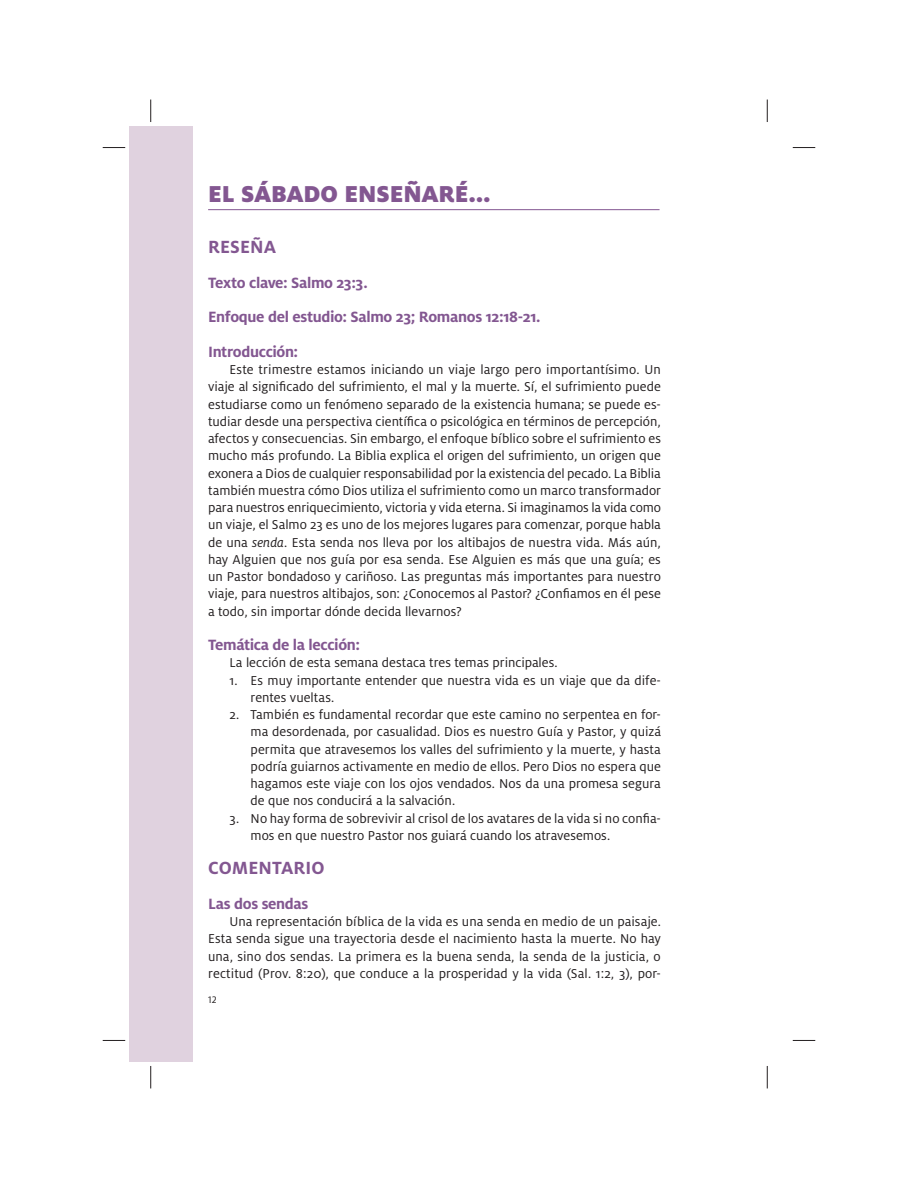
<style>
.page{position:relative;width:918px;height:1188px;background:#fff}
.page>*{position:absolute;margin:0;border:0;box-sizing:border-box;transform-origin:0 0}
.t1{font:900 25.5px "Milo Pro";color:#835791}
.t2{font:700 19.5px "Milo Pro";letter-spacing:.005em;color:#835791}
.t3{font:700 16.5px/34.5px "Milo Pro";letter-spacing:-.02em;color:#835791}
.t4{font:14.25px/17.2px "Milo Pro";color:#231f20;text-align:justify}
.t5{font:10.5px "Milo Pro";color:#231f20}
.s1{font-style:italic}
</style>
<div class="page">
<div style="left:129px;top:126px;width:64px;height:936px;background:#e0d2df"></div>
<hr style="left:208px;top:209px;width:452px;height:1px;background:#835791">
<svg style="left:103px;top:147px;width:22px;height:1px"></svg>
<svg style="left:793px;top:147px;width:22px;height:1px"></svg>
<svg style="left:103px;top:1040px;width:22px;height:1px"></svg>
<svg style="left:793px;top:1040px;width:22px;height:1px"></svg>
<svg style="left:150px;top:100px;width:1px;height:22px"></svg>
<svg style="left:150px;top:1066px;width:1px;height:22px"></svg>
<svg style="left:767px;top:100px;width:1px;height:22px"></svg>
<svg style="left:767px;top:1066px;width:1px;height:22px"></svg>
<h1 class="t1" style="left:208px;top:178px;width:284px">EL SÁBADO ENSEÑARÉ...</h1>
<h2 class="t2" style="left:208px;top:239px;width:70px">RESEÑA</h2>
<p class="t3" style="left:208px;top:266px;width:334px">Texto clave: Salmo 23:3.<br>Enfoque del estudio: Salmo 23; Romanos 12:18-21.<br>Introducción:</p>
<p class="t4" style="left:208px;top:362px;width:454px;text-indent:21px">Este trimestre estamos iniciando un viaje largo pero importantísimo. Un viaje al significado del sufrimiento, el mal y la muerte. Sí, el sufrimiento puede estudiarse como un fenómeno separado de la existencia humana; se puede es&shy;tudiar desde una perspectiva científica o psicológica en términos de percepción, afectos y consecuencias. Sin embargo, el enfoque bíblico sobre el sufrimiento es mucho más profundo. La Biblia explica el origen del sufrimiento, un origen que exonera a Dios de cualquier responsabilidad por la existencia del pecado. La Biblia también muestra cómo Dios utiliza el sufrimiento como un marco transformador para nuestros enriquecimiento, victoria y vida eterna. Si imaginamos la vida como un viaje, el Salmo 23 es uno de los mejores lugares para comenzar, porque habla de una <span class="s1">senda</span>. Esta senda nos lleva por los altibajos de nuestra vida. Más aún, hay Alguien que nos guía por esa senda. Ese Alguien es más que una guía; es un Pastor bondadoso y cariñoso. Las preguntas más importantes para nuestro viaje, para nuestros altibajos, son: ¿Conocemos al Pastor? ¿Confiamos en él pese a todo, sin importar dónde decida llevarnos?</p>
<p class="t3" style="left:208px;top:628px;width:153px">Temática de la lección:</p>
<p class="t4" style="left:229px;top:655px;width:330px">La lección de esta semana destaca tres temas principales.</p>
<p class="t4" style="left:251px;top:672px;width:412px;text-indent:-21px">1. Es muy importante entender que nuestra vida es un viaje que da dife&shy;rentes vueltas.</p>
<p class="t4" style="left:251px;top:707px;width:412px;text-indent:-21px">2. También es fundamental recordar que este camino no serpentea en for&shy;ma desordenada, por casualidad. Dios es nuestro Guía y Pastor, y quizá permita que atravesemos los valles del sufrimiento y la muerte, y hasta podría guiarnos activamente en medio de ellos. Pero Dios no espera que hagamos este viaje con los ojos vendados. Nos da una promesa segura de que nos conducirá a la salvación.</p>
<p class="t4" style="left:251px;top:810px;width:412px;text-indent:-21px">3. No hay forma de sobrevivir al crisol de los avatares de la vida si no confia&shy;mos en que nuestro Pastor nos guiará cuando los atravesemos.</p>
<h2 class="t2" style="left:208px;top:860px;width:118px">COMENTARIO</h2>
<p class="t3" style="left:208px;top:887px;width:102px">Las dos sendas</p>
<p class="t4" style="left:208px;top:914px;width:454px;text-indent:21px">Una representación bíblica de la vida es una senda en medio de un paisaje.<br>Esta senda sigue una trayectoria desde el nacimiento hasta la muerte. No hay una, sino dos sendas. La primera es la buena senda, la senda de la justicia, o rectitud (Prov. 8:20), que conduce a la prosperidad y la vida (Sal. 1:2, 3), por-</p>
<p class="t5" style="left:208px;top:996px;width:10px">12</p>
</div>
